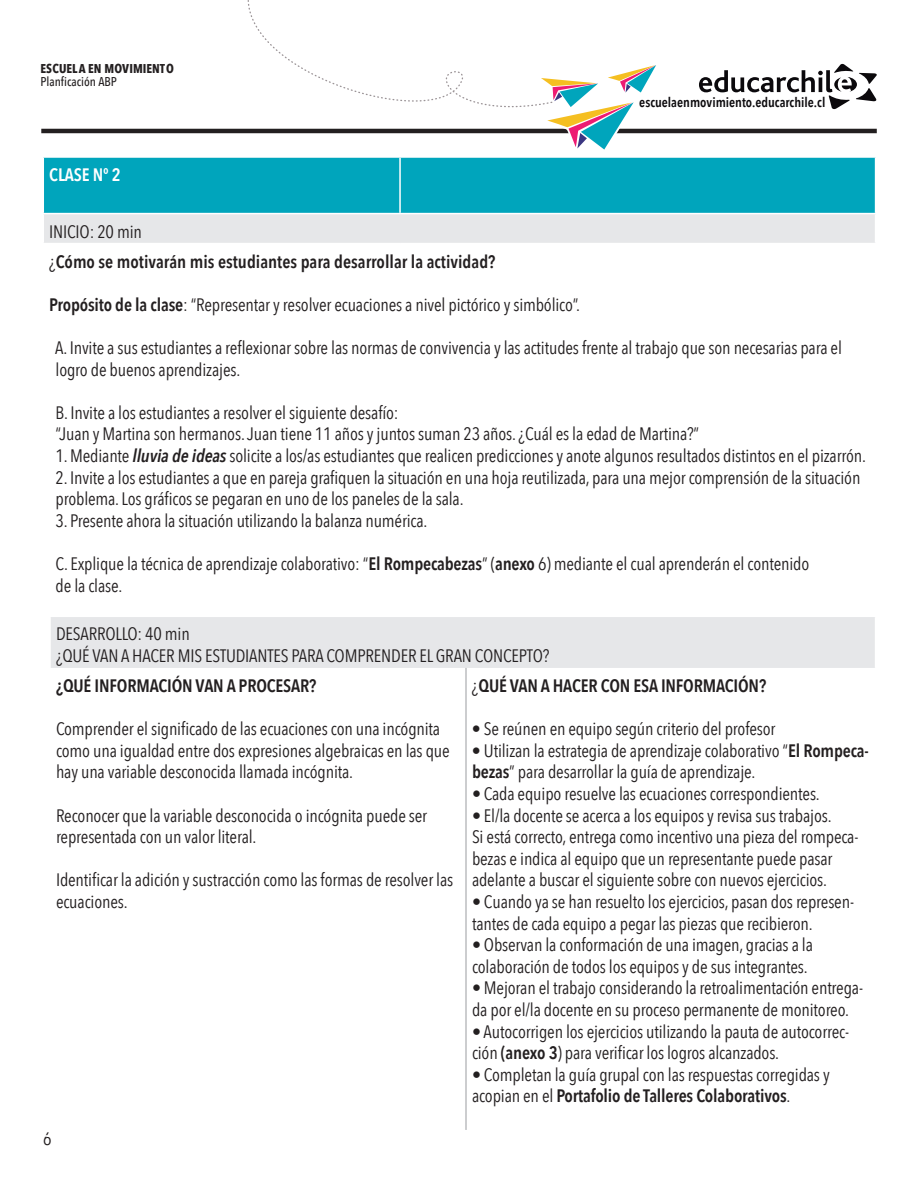
<style>
.page{position:relative;width:918px;height:1188px;background:#fff}
.page>*{position:absolute;margin:0;border:0;box-sizing:border-box;transform-origin:0 0}
.t1{font:18px/21.6px "Avenir Next Condensed";letter-spacing:-.01em;color:#231f20}
.t2{font:600 18px/30px "Avenir Next Condensed";color:#231f20}
.t3{font:600 18px "Avenir Next Condensed";letter-spacing:-.01em;color:#fff}
.t4{font:600 13.5px "Avenir Next Condensed";color:#0b090c}
.t5{font:700 12.75px "Avenir Next Condensed";color:#231f20}
.t6{font:500 12.75px "Avenir Next Condensed";color:#231f20}
.s1{font-weight:400}
.s2{font-weight:600}
.s3{font-weight:600;font-style:italic}
</style>
<div class="page">
<hr style="left:41px;top:129px;width:836px;height:4px;background:#231f20">
<svg style="left:699px;top:64px;width:178px;height:46px"></svg>
<svg style="left:248px;top:0;width:410px;height:150px"></svg>
<div style="left:44px;top:158px;width:831px;height:55px;background:#00a5bc"></div>
<div style="left:43px;top:214px;width:833px;height:30px;background:#e6e7e9"></div>
<hr style="left:399px;top:158px;width:2px;height:55px;background:#fff">
<svg style="left:43px;top:214px;width:1px;height:29px"></svg>
<svg style="left:875px;top:214px;width:1px;height:29px"></svg>
<hr style="left:43px;top:243px;width:357px;height:1px;background:#fff">
<hr style="left:400px;top:243px;width:476px;height:1px;background:#fff">
<div style="left:50px;top:616px;width:826px;height:52px;background:#e6e7e9"></div>
<hr style="left:49px;top:616px;width:417px;height:1px;background:#fff">
<hr style="left:49px;top:617px;width:2px;height:51px;background:#fff">
<hr style="left:466px;top:616px;width:410px;height:1px;background:#fff">
<hr style="left:875px;top:617px;width:1px;height:51px;background:#fff">
<hr style="left:465px;top:668px;width:2px;height:462px;background:#bcbdc0">
<p class="t5" style="left:40px;top:60px;width:135px">ESCUELA EN MOVIMIENTO</p>
<p class="t6" style="left:40px;top:74px;width:78px">Planficación ABP</p>
<p class="t3" style="left:49px;top:159px;width:73px">CLASE Nº 2</p>
<p class="t4" style="left:639px;top:91px;width:188px">escuelaenmovimiento.educarchile.cl</p>
<p class="t2" style="left:49px;top:216px;width:448px"><span class="s1">INICIO: 20 min<br>¿</span>Cómo se motivarán mis estudiantes para desarrollar la actividad?</p>
<p class="t1" style="left:49px;top:293px;width:532px"><span class="s2">Propósito de la clase</span>: “Representar y resolver ecuaciones a nivel pictórico y simbólico”.</p>
<p class="t1" style="left:55px;top:336px;width:788px">A. Invite a sus estudiantes a reflexionar sobre las normas de convivencia y las actitudes frente al trabajo que son necesarias para el logro de buenos aprendizajes.</p>
<p class="t1" style="left:56px;top:401px;width:645px">B. Invite a los estudiantes a resolver el siguiente desafío:<br>“Juan y Martina son hermanos. Juan tiene 11 años y juntos suman 23 años. ¿Cuál es la edad de Martina?”</p>
<p class="t1" style="left:56px;top:444px;width:812px">1. Mediante <span class="s3">lluvia de ideas</span> solicite a los/as estudiantes que realicen predicciones y anote algunos resultados distintos en el pizarrón.</p>
<p class="t1" style="left:56px;top:466px;width:806px">2. Invite a los estudiantes a que en pareja grafiquen la situación en una hoja reutilizada, para una mejor comprensión de la situación problema. Los gráficos se pegaran en uno de los paneles de la sala.</p>
<p class="t1" style="left:56px;top:509px;width:373px">3. Presente ahora la situación utilizando la balanza numérica.</p>
<p class="t1" style="left:56px;top:552px;width:755px">C. Explique la técnica de aprendizaje colaborativo: “<span class="s2">El Rompecabezas</span>” (<span class="s2">anexo</span> 6) mediante el cual aprenderán el contenido de la clase.</p>
<p class="t1" style="left:56px;top:622px;width:495px">DESARROLLO: 40 min<br>¿QUÉ VAN A HACER MIS ESTUDIANTES PARA COMPREN DER EL GRAN CON CEPTO?</p>
<p class="t2" style="left:56px;top:670px;width:48px">¿Qué infor</p>
<p class="t2" style="left:136px;top:670px;width:112px">maciónvan aprocesar</p>
<p class="t2" style="left:309px;top:670px;width:9px">?</p>
<p class="t1" style="left:56px;top:717px;width:395px">Comprender el significado de las ecuaciones con una incógnita como una igualdad entre dos expresiones algebraicas en las que hay una variable desconocida llamada incógnita.</p>
<p class="t1" style="left:56px;top:804px;width:373px">Reconocer que la variable desconocida o incógnita puede ser representada con un valor literal.</p>
<p class="t1" style="left:56px;top:868px;width:399px">Identificar la adición y sustracción como las formas de resolver las ecuaciones.</p>
<p class="t2" style="left:472px;top:670px;width:101px"><span class="s1">¿</span>Qué van a hacer</p>
<p class="t2" style="left:601px;top:670px;width:11px">con</p>
<p class="t2" style="left:634px;top:670px;width:37px">esa infor</p>
<p class="t2" style="left:703px;top:670px;width:65px">mación?</p>
<p class="t1" style="left:472px;top:717px;width:305px">• Se reúnen en equipo según criterio del profesor</p>
<p class="t1" style="left:472px;top:739px;width:398px">• Utilizan la estrategia de aprendizaje colaborativo “<span class="s2">El Rompeca&shy;bezas</span>” para desarrollar la guía de aprendizaje.</p>
<p class="t1" style="left:472px;top:782px;width:349px">• Cada equipo resuelve las ecuaciones correspondientes.</p>
<p class="t1" style="left:472px;top:804px;width:388px">• El/la docente se acerca a los equipos y revisa sus trabajos.<br>Si está correcto, entrega como incentivo una pieza del rompeca&shy;bezas e indica al equipo que un representante puede pasar adelante a buscar el siguiente sobre con nuevos ejercicios.</p>
<p class="t1" style="left:472px;top:890px;width:384px">• Cuando ya se han resuelto los ejercicios, pasan dos represen&shy;tantes de cada equipo a pegar las piezas que recibieron.</p>
<p class="t1" style="left:472px;top:933px;width:342px">• Observan la conformación de una imagen, gracias a la colaboración de todos los equipos y de sus integrantes.</p>
<p class="t1" style="left:472px;top:976px;width:393px">• Mejoran el trabajo considerando la retroalimentación entrega&shy;da por el/la docente en su proceso permanente de monitoreo.</p>
<p class="t1" style="left:472px;top:1020px;width:379px">• Autocorrigen los ejercicios utilizando la pauta de autocorrec&shy;ción <span class="s2">(anexo 3</span>) para verificar los logros alcanzados.</p>
<p class="t1" style="left:472px;top:1063px;width:359px">• Completan la guía grupal con las respuestas corregidas y acopian en el <span class="s2">Portafolio de Talleres Colaborativos</span>.</p>
<p class="t1" style="left:43px;top:1127px;width:10px">6</p>
</div>
